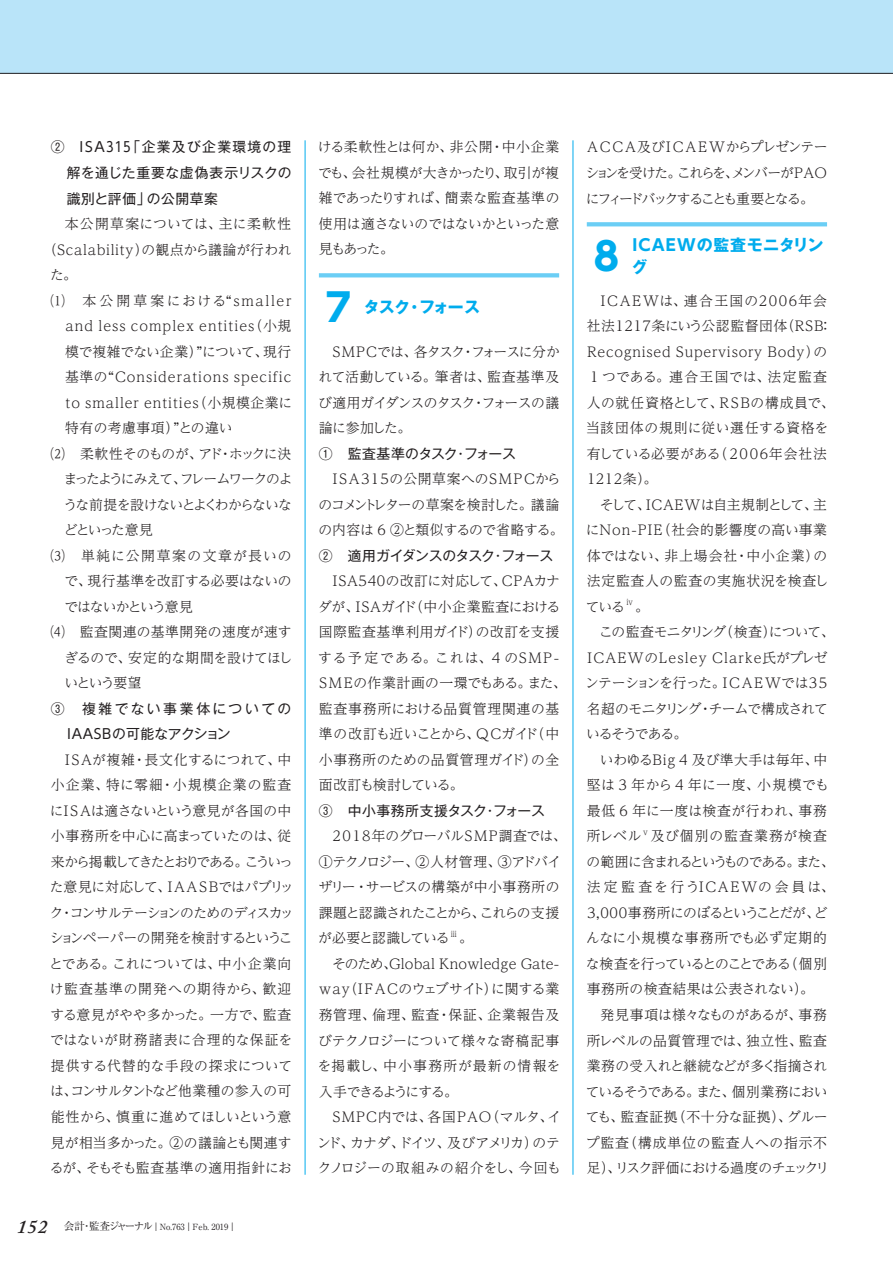
<style>
.page{position:relative;width:893px;height:1263px;background:#fff}
.page>*{position:absolute;margin:0;border:0;box-sizing:border-box;transform-origin:0 0}
.t1{font:700 38.25px "UD Shin Go Pr 6 N";color:#00aced}
.t2{font:700 15.9px "Gothic MB101 Pro";letter-spacing:.035em;color:#00aced}
.t3{font:700 15.9px "Gothic MB101 Pro";letter-spacing:-.025em;color:#00aced}
.t4{font:300 13.8px/25.5px "UD Reimin Pr 6 N";letter-spacing:.01em;color:#231f20;text-align:justify}
.t5{font:300 13.8px/25.5px "UD Reimin Pr 6 N";letter-spacing:.05em;color:#231f20}
.t6{font:300 13.8px/25.5px "UD Reimin Pr 6 N";letter-spacing:.035em;color:#231f20}
.t7{font:300 13.8px/25.5px "UD Reimin Pr 6 N";letter-spacing:-.015em;color:#231f20}
.t8{font:300 13.8px/25.5px "UD Reimin Pr 6 N";letter-spacing:-.04em;color:#231f20}
.t9{font:13.8px/25.5px "Gothic MB101 Pro";letter-spacing:.035em;color:#231f20;text-align:justify}
.t10{font:300 13.8px "UD Reimin Pr 6 N";letter-spacing:.07em;color:#231f20}
.t11{font:300 13.8px "UD Reimin Pr 6 N";letter-spacing:.065em;color:#231f20}
.t12{font:300 13.8px "UD Reimin Pr 6 N";letter-spacing:.045em;color:#231f20}
.t13{font:300 13.8px "UD Reimin Pr 6 N";letter-spacing:.08em;color:#231f20}
.t14{font:300 13.8px "UD Reimin Pr 6 N";letter-spacing:-.06em;color:#231f20}
.t15{font:300 13.8px "UD Reimin Pr 6 N";letter-spacing:-.01em;color:#231f20}
.t16{font:300 13.8px "UD Reimin Pr 6 N";letter-spacing:-.025em;color:#231f20}
.t17{font:300 13.8px "UD Reimin Pr 6 N";letter-spacing:.03em;color:#231f20}
.t18{font:13.8px/25.5px "Gothic MB101 Pro";letter-spacing:.16em;color:#231f20}
.t19{font:300 13.8px "UD Reimin Pr 6 N";letter-spacing:-.095em;color:#231f20}
.t20{font:300 13.8px "UD Reimin Pr 6 N";letter-spacing:-.075em;color:#231f20}
.t21{font:300 13.8px "UD Reimin Pr 6 N";letter-spacing:.115em;color:#231f20}
.t22{font:300 13.8px "UD Reimin Pr 6 N";letter-spacing:-.07em;color:#231f20}
.t23{font:300 13.8px "UD Reimin Pr 6 N";letter-spacing:-.05em;color:#231f20}
.t24{font:13.8px "Gothic MB101 Pro";letter-spacing:-.04em;color:#231f20}
.t25{font:300 13.8px "UD Reimin Pr 6 N";letter-spacing:.1em;color:#231f20}
.t26{font:13.8px "Gothic MB101 Pro";letter-spacing:-.025em;color:#231f20}
.t27{font:300 13.8px "UD Reimin Pr 6 N";letter-spacing:-.105em;color:#231f20}
.t28{font:300 13.8px "UD Reimin Pr 6 N";letter-spacing:-.08em;color:#231f20}
.t29{font:300 13.8px "UD Reimin Pr 6 N";letter-spacing:-.125em;color:#231f20}
.t30{font:8.55px "Ryumin Pr 6 N";color:#231f20}
.t31{font:300 8.1px "UD Reimin Pr 6 N";color:#231f20}
.s1{font-family:"UD Shin Go Pr 6 N"}
.s2{font-family:"Adobe Caslon Pro";font-weight:600;font-style:italic;font-size:19.2px}
.s3{font-size:10.65px}
</style>
<div class="page">
<div style="left:0;top:0;width:893px;height:73px;background:#b9e4f9"></div>
<hr style="left:0;top:73px;width:893px;height:1px;background:#231f20">
<svg style="left:319px;top:273px;width:240px;height:4px"></svg>
<svg style="left:587px;top:222px;width:240px;height:4px"></svg>
<hr style="left:305px;top:140px;width:1px;height:1035px;background:#00aced">
<hr style="left:573px;top:140px;width:1px;height:1035px;background:#00aced">
<p class="t9" style="left:67px;top:133px;width:226px;text-indent:-16px">②　<span class="s1">ISA315</span>「企業及び企業環境の理解を通じた重要な虚偽表示リスクの識別と評価」の公開草案</p>
<p class="t17" style="left:65px;top:213px;width:228px">本公開草案については、主に柔軟性</p>
<p class="t12" style="left:43px;top:238px;width:250px">（Scalability）の観点から議論が行われ</p>
<p class="t4" style="left:50px;top:262px;width:29px">た。</p>
<p class="t21" style="left:51px;top:289px;width:242px">⑴　本公開草案における“smaller</p>
<p class="t10" style="left:66px;top:315px;width:227px">and less complex entities（小規</p>
<p class="t7" style="left:65px;top:338px;width:228px">模で複雑でない企業）”について、現行</p>
<p class="t10" style="left:65px;top:366px;width:228px">基準の“Considerations specific</p>
<p class="t11" style="left:66px;top:391px;width:228px">to smaller entities（小規模企業に</p>
<p class="t4" style="left:65px;top:415px;width:169px">特有の考慮事項）”との違い</p>
<p class="t14" style="left:51px;top:442px;width:242px">⑵　柔軟性そのものが、アド・ホックに決</p>
<p class="t19" style="left:64px;top:468px;width:230px">まったようにみえて、フレームワークのよ</p>
<p class="t14" style="left:63px;top:493px;width:230px">うな前提を設けないとよくわからないな</p>
<p class="t29" style="left:64px;top:519px;width:91px">どといった意見</p>
<p class="t25" style="left:51px;top:544px;width:242px">⑶　単純に公開草案の文章が長いの</p>
<p class="t16" style="left:64px;top:570px;width:229px">で、現行基準を改訂する必要はないの</p>
<p class="t28" style="left:64px;top:595px;width:130px">ではないかという意見</p>
<p class="t4" style="left:51px;top:619px;width:242px">⑷　監査関連の基準開発の速度が速す</p>
<p class="t15" style="left:64px;top:646px;width:230px">ぎるので、安定的な期間を設けてほし</p>
<p class="t4" style="left:65px;top:670px;width:78px">いという要望</p>
<p class="t18" style="left:67px;top:694px;width:226px;text-indent:-16px">③　複雑でない事業体についての<br><span class="s1">IAASB</span>の可能なアクション</p>
<p class="t4" style="left:49px;top:746px;width:246px;text-align:left;text-indent:15px">ISAが複雑・長文化するにつれて、中小企業、特に零細・小規模企業の監査にISAは適さないという意見が各国の中小事務所を中心に高まっていたのは、従来から掲載してきたとおりである。こういった意見に対応して、IAASBではパブリック・コンサルテーションのためのディスカッションペーパーの開発を検討するということである。これについては、中小企業向け監査基準の開発への期待から、歓迎する意見がやや多かった。一方で、監査ではないが財務諸表に合理的な保証を提供する代替的な手段の探求については、コンサルタントなど他業種の参入の可能性から、慎重に進めてほしいという意見が相当多かった。②の議論とも関連するが、そもそも監査基準の適用指針にお</p>
<p class="t30" style="left:17px;top:1220px;width:221px"><span class="s2">152</span> <span class="s3">会計・監査ジャーナル</span>｜No.763｜Feb. 2019｜</p>
<p class="t4" style="left:318px;top:134px;width:243px">ける柔軟性とは何か、非公開・中小企業でも、会社規模が大きかったり、取引が複雑であったりすれば、簡素な監査基準の使用は適さないのではないかといった意見もあった。</p>
<h1 class="t1" style="left:326px;top:276px;width:27px">7</h1>
<p class="t3" style="left:364px;top:294px;width:118px">タスク・フォース</p>
<p class="t4" style="left:318px;top:338px;width:243px;text-indent:14px">SMPCでは、各タスク・フォースに分かれて活動している。筆者は、監査基準及び適用ガイダンスのタスク・フォースの議論に参加した。</p>
<p class="t26" style="left:319px;top:442px;width:199px">①　監査基準のタスク・フォース</p>
<p class="t4" style="left:318px;top:466px;width:247px;text-align:left;text-indent:14px">ISA315の公開草案へのSMPCからのコメントレターの草案を検討した。議論の内容は 6 ②と類似するので省略する。</p>
<p class="t24" style="left:319px;top:544px;width:236px">②　適用ガイダンスのタスク・フォース</p>
<p class="t6" style="left:318px;top:568px;width:250px;text-indent:15px">ISA540の改訂に対応して、CPAカナダが、ISAガイド（中小企業監査における国際監査基準利用ガイド）の改訂を支援する予定である。これは、4 のSMP-<br>SMEの作業計画の一環でもある。また、監査事務所における品質管理関連の基準の改訂も近いことから、QCガイド（中小事務所のための品質管理ガイド）の全面改訂も検討している。</p>
<p class="t9" style="left:319px;top:796px;width:228px">③　中小事務所支援タスク・フォース</p>
<p class="t8" style="left:318px;top:823px;width:250px;text-indent:14px">2018年のグローバルSMP調査では、<br>①テクノロジー、②人材管理、③アドバイザリー・サービスの構築が中小事務所の課題と認識されたことから、これらの支援が必要と認識している</p>
<p class="t31" style="left:450px;top:927px;width:10px">ⅲ</p>
<p class="t4" style="left:459px;top:925px;width:15px">。</p>
<p class="t4" style="left:332px;top:950px;width:229px">そのため、Global Knowledge Gate-</p>
<p class="t4" style="left:319px;top:976px;width:241px">way（IFACのウェブサイト）に関する業</p>
<p class="t12" style="left:319px;top:1003px;width:242px">務管理、倫理、監査・保証、企業報告及</p>
<p class="t16" style="left:318px;top:1029px;width:242px">びテクノロジーについて様々な寄稿記事</p>
<p class="t13" style="left:317px;top:1054px;width:244px">を掲載し、中小事務所が最新の情報を</p>
<p class="t27" style="left:319px;top:1080px;width:141px">入手できるようにする。</p>
<p class="t11" style="left:333px;top:1105px;width:230px">SMPC内では、各国PAO（マルタ、イ</p>
<p class="t20" style="left:317px;top:1131px;width:244px">ンド、カナダ、ドイツ、及びアメリカ）のテ</p>
<p class="t4" style="left:318px;top:1154px;width:245px">クノロジーの取組みの紹介をし、今回も</p>
<p class="t4" style="left:586px;top:134px;width:244px">ACCA及びICAEWからプレゼンテーションを受けた。これらを、メンバーがPAOにフィードバックすることも重要となる。</p>
<p class="t2" style="left:632px;top:232px;width:192px"><span class="s1">ICAEW</span>の監査モニタリン</p>
<h1 class="t1" style="left:594px;top:225px;width:27px">8</h1>
<p class="t3" style="left:632px;top:254px;width:17px">グ</p>
<p class="t5" style="left:586px;top:287px;width:250px;text-indent:14px">ICAEWは、連合王国の2006年会社法1217条にいう公認監督団体（RSB：<br>Recognised Supervisory Body）の<br>1 つである。連合王国では、法定監査人の就任資格として、RSBの構成員で、当該団体の規則に従い選任する資格を有している必要がある（2006年会社法<br>1212条）。</p>
<p class="t4" style="left:586px;top:491px;width:244px;text-indent:14px">そして、ICAEWは自主規制として、主にNon-PIE（社会的影響度の高い事業体ではない、非上場会社・中小企業）の法定監査人の監査の実施状況を検査している</p>
<p class="t31" style="left:625px;top:595px;width:10px">ⅳ</p>
<p class="t4" style="left:635px;top:593px;width:15px">。</p>
<p class="t22" style="left:599px;top:621px;width:237px">この監査モニタリング（検査）について、</p>
<p class="t13" style="left:587px;top:646px;width:242px">ICAEWのLesley Clarke氏がプレゼ</p>
<p class="t15" style="left:585px;top:672px;width:243px">ンテーションを行った。ICAEWでは35</p>
<p class="t23" style="left:587px;top:697px;width:243px">名超のモニタリング・チームで構成されて</p>
<p class="t19" style="left:586px;top:723px;width:103px">いるそうである。</p>
<p class="t4" style="left:600px;top:746px;width:229px">いわゆるBig 4 及び準大手は毎年、中</p>
<p class="t5" style="left:587px;top:772px;width:244px">堅は 3 年から 4 年に一度、小規模でも</p>
<p class="t17" style="left:587px;top:799px;width:242px">最低 6 年に一度は検査が行われ、事務</p>
<p class="t4" style="left:587px;top:823px;width:56px">所レベル</p>
<p class="t31" style="left:641px;top:825px;width:10px">ⅴ</p>
<p class="t4" style="left:586px;top:823px;width:250px;text-align:left;text-indent:65px">及び個別の監査業務が検査の範囲に含まれるというものである。また、法定監査を行うICAEWの会員は、<br>3,000事務所にのぼるということだが、どんなに小規模な事務所でも必ず定期的な検査を行っているとのことである（個別事務所の検査結果は公表されない）。</p>
<p class="t7" style="left:586px;top:1001px;width:245px;text-indent:15px">発見事項は様々なものがあるが、事務所レベルの品質管理では、独立性、監査業務の受入れと継続などが多く指摘されているそうである。また、個別業務においても、監査証拠（不十分な証拠）、グループ監査（構成単位の監査人への指示不足）、リスク評価における過度のチェックリ</p>
</div>
